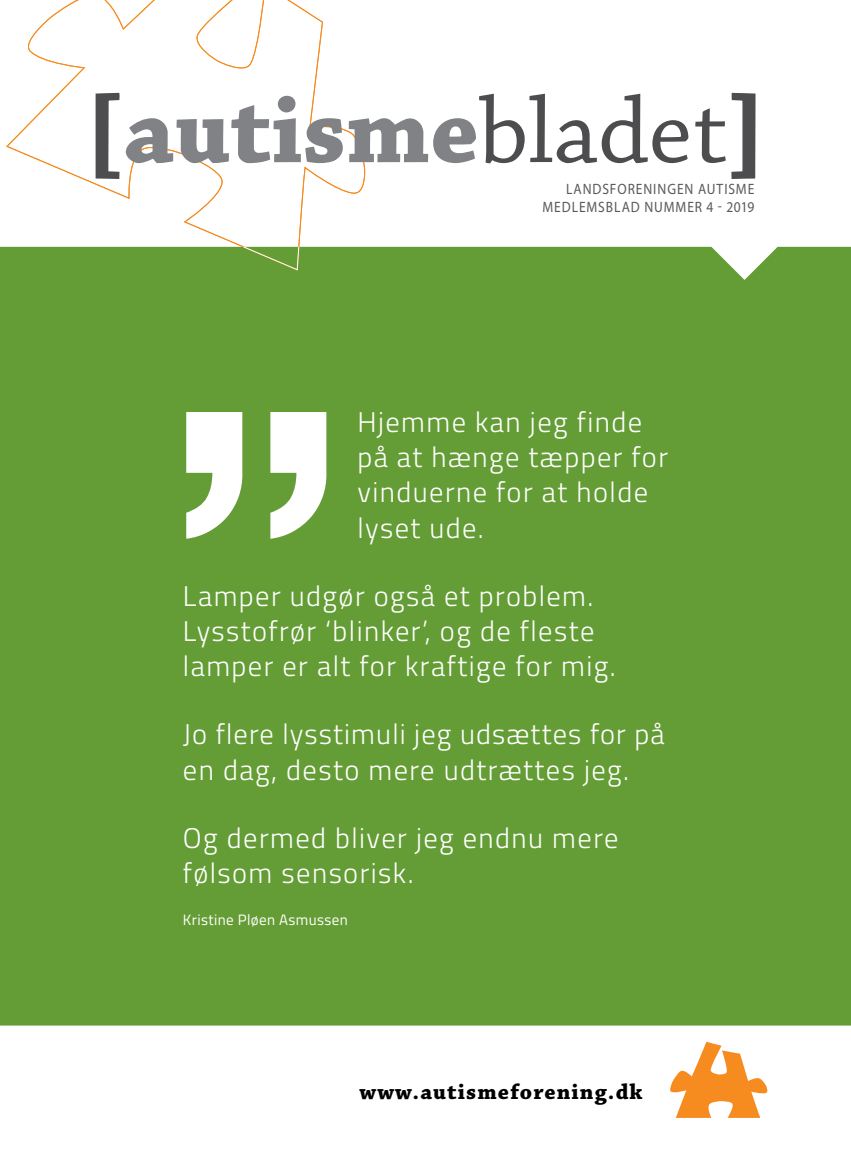
<style>
.page{position:relative;width:851px;height:1149px;background:#fff}
.page>*{position:absolute;margin:0;border:0;box-sizing:border-box;transform-origin:0 0}
.t1{font:700 394.5px "Helvetica Neue";color:#fff}
.t2{font:700 97.5px "Chaparral Pro";color:#808285}
.t3{font:300 28.5px/35.2px "Titillium Web";letter-spacing:.05em;color:#fff}
.t4{font:700 22.5px "Chaparral Pro";letter-spacing:.05em;color:#000}
.t5{font:15px/18px "Myriad Pro";letter-spacing:.065em;color:#58595b;text-align:right;scale:.9 1}
.t6{font:15px "Titillium Web";letter-spacing:.025em;color:#fff}
.s1{color:#4d4d4f}
.s2{font-weight:400;color:#4d4d4f}
</style>
<div class="page">
<div style="left:0;top:247px;width:850px;height:778px;background:#649d35"></div>
<svg style="left:670px;top:1041px;width:98px;height:76px"></svg>
<svg style="left:6px;top:0;width:360px;height:271px"></svg>
<svg style="left:242px;top:243px;width:57px;height:28px;background:#83ae59"></svg>
<h2 class="t2" style="left:84px;top:74px;width:684px"><span class="s1">[</span>autisme<span class="s2">bladet</span><span class="s1">]</span></h2>
<p class="t5" style="left:542px;top:180px;width:237px">LANDSFORENINGEN AUTISME<br>MEDLEMSBLAD NUMMER 4 - 2019</p>
<h1 class="t1" style="left:165px;top:243px;width:184px">”</h1>
<p class="t3" style="left:357px;top:403px;width:312px">Hjemme kan jeg finde på at hænge tæpper for vinduerne for at holde lyset ude.</p>
<p class="t3" style="left:183px;top:576px;width:434px">Lamper udgør også et problem.<br>Lysstofrør ‘blinker’, og de fleste lamper er alt for kraftige for mig.</p>
<p class="t3" style="left:183px;top:715px;width:483px">Jo flere lysstimuli jeg udsættes for på en dag, desto mere udtrættes jeg.</p>
<p class="t3" style="left:183px;top:818px;width:437px">Og dermed bliver jeg endnu mere følsom sensorisk.</p>
<p class="t6" style="left:183px;top:907px;width:166px">Kristine Pløen Asmussen</p>
<p class="t4" style="left:359px;top:1078px;width:284px">www.autismeforening.dk</p>
</div>
